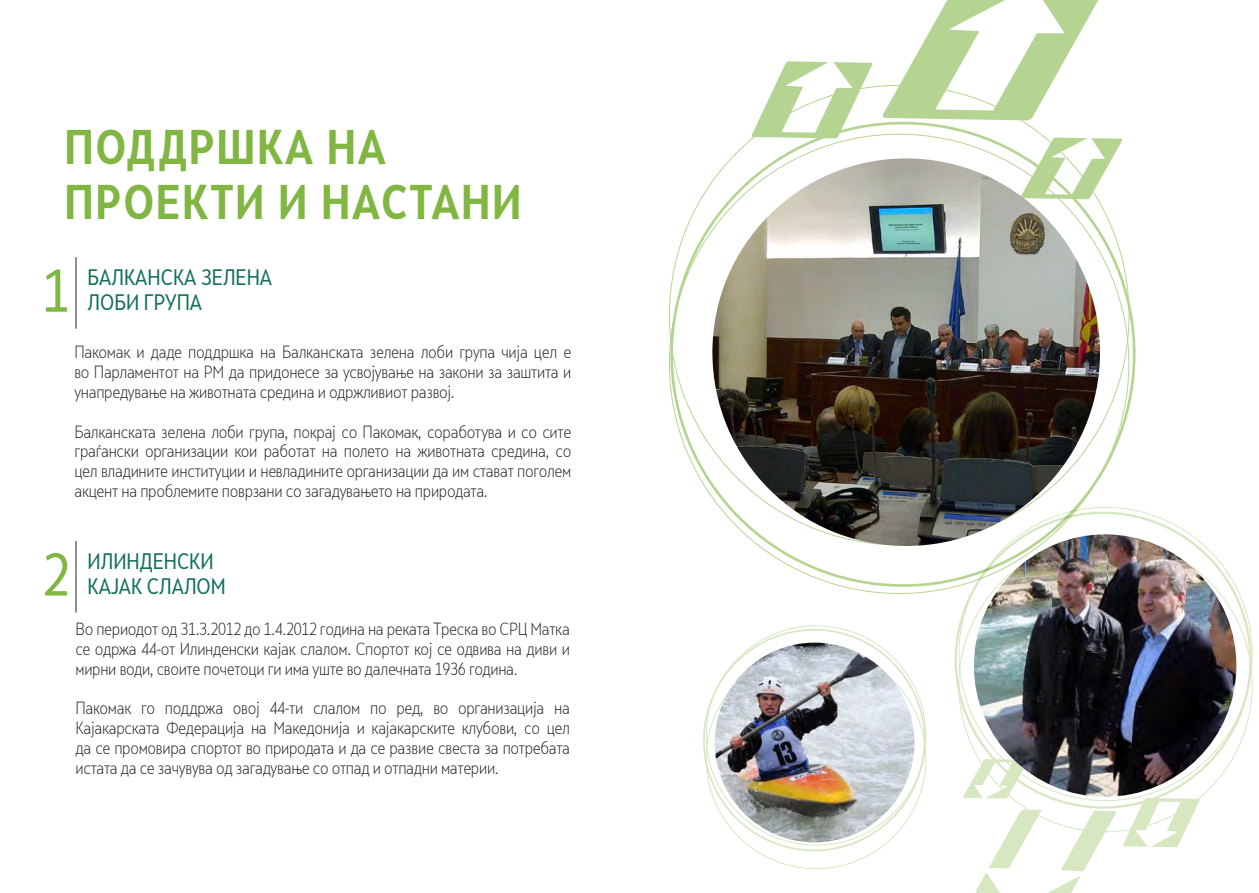
<style>
.page{position:relative;width:1259px;height:893px;background:#fff}
.page>*{position:absolute;margin:0;border:0;box-sizing:border-box;transform-origin:0 0}
.t1{font:56.55px "Skola Sans Cn";color:#80b641}
.t2{font:700 45.6px/54.8px "Skola Sans Cn";letter-spacing:.05em;color:#80b641}
.t3{font:21px/25.2px "Skola Sans Cn";color:#12705c}
.t4{font:300 16.5px/19.8px "Skola Sans Cn";letter-spacing:-.02em;color:#231f20;text-align:justify}
</style>
<div class="page">
<svg style="left:781px;top:0;width:318px;height:73px"></svg>
<svg style="left:669px;top:73px;width:467px;height:484px"></svg>
<svg style="left:976px;top:840px;width:205px;height:53px"></svg>
<svg style="left:984px;top:499px;width:201px;height:31px"></svg>
<svg style="left:950px;top:530px;width:303px;height:310px"></svg>
<svg style="left:756px;top:625px;width:120px;height:18px"></svg>
<svg style="left:703px;top:643px;width:224px;height:226px"></svg>
<img style="left:974px;top:534px;width:262px;height:263px;border-radius:131px">
<img style="left:714px;top:643px;width:200px;height:199px;border-radius:100px">
<img style="left:712px;top:158px;width:388px;height:388px;border-radius:194px">
<hr style="left:75px;top:257px;width:2px;height:72px;background:#6d6e71">
<hr style="left:75px;top:541px;width:2px;height:71px;background:#6d6e71">
<h2 class="t2" style="left:65px;top:119px;width:458px">ПОДДРШКА НА<br>ПРОЕКТИ И НАСТАНИ</h2>
<h1 class="t1" style="left:42px;top:257px;width:30px">1</h1>
<p class="t3" style="left:88px;top:264px;width:186px">БАЛКАНСКА ЗЕЛЕНА<br>ЛОБИ ГРУПА</p>
<p class="t4" style="left:74px;top:342px;width:498px">Пакомак и даде поддршка на Балканската зелена лоби група чија цел е во Парламентот на РМ да придонесе за усвојување на закони за заштита и унапредување на животната средина и одржливиот развој.</p>
<p class="t4" style="left:74px;top:421px;width:498px">Балканската зелена лоби група, покрај со Пакомак, соработува и со сите граѓански организации кои работат на полето на животната средина, со цел владините институции и невладините организации да им стават поголем акцент на проблемите поврзани со загадувањето на природата.</p>
<h1 class="t1" style="left:42px;top:541px;width:30px">2</h1>
<p class="t3" style="left:88px;top:548px;width:140px">ИЛИНДЕНСКИ<br>КАЈАК СЛАЛОМ</p>
<p class="t4" style="left:75px;top:619px;width:496px">Во периодот од 31.3.2012 до 1.4.2012 година на реката Треска во СРЦ Матка се одржа 44-от Илинденски кајак слалом. Спортот кој се одвива на диви и мирни води, своите почетоци ги има уште во далечната 1936 година.</p>
<p class="t4" style="left:75px;top:698px;width:496px">Пакомак го поддржа овој 44-ти слалом по ред, во организација на Кајакарската Федерација на Македонија и кајакарските клубови, со цел да се промовира спортот во природата и да се развие свеста за потребата истата да се зачувува од загадување со отпад и отпадни материи.</p>
</div>
